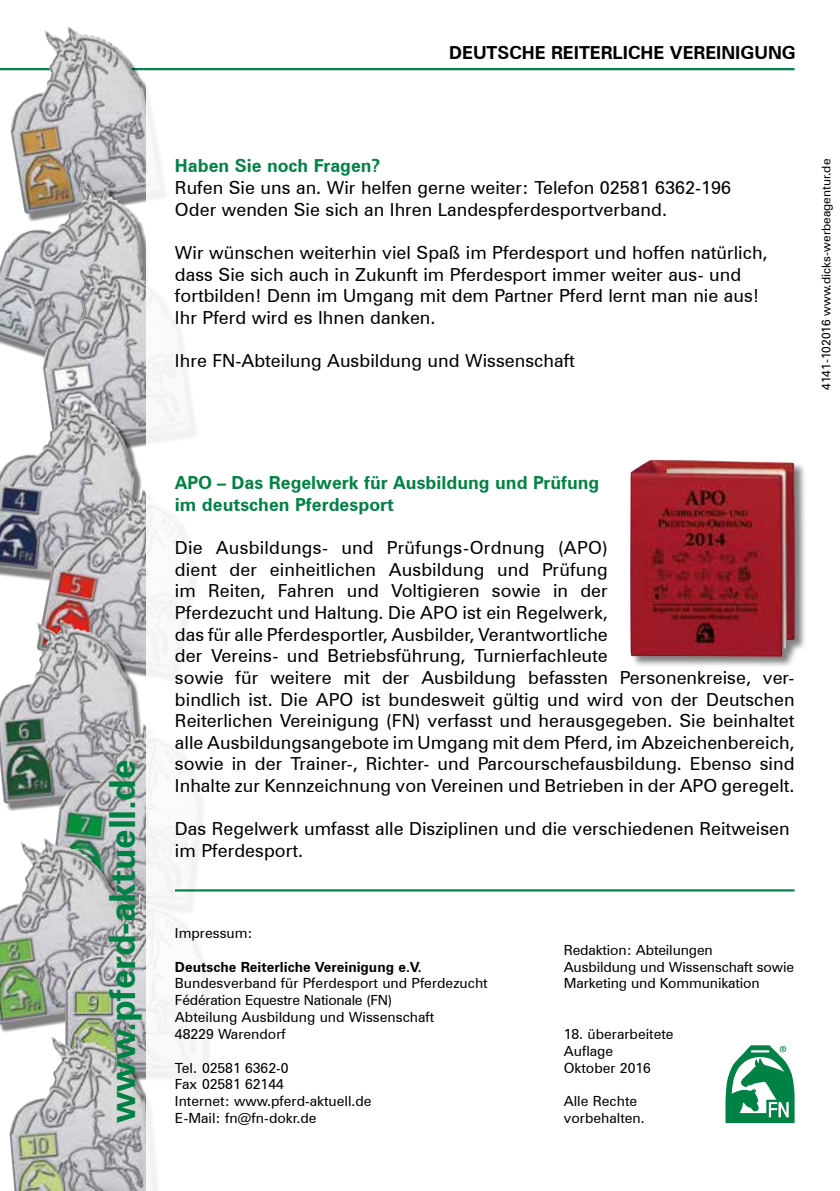
<style>
.page{position:relative;width:840px;height:1191px;background:#fff}
.page>*{position:absolute;margin:0;border:0;box-sizing:border-box;transform-origin:0 0}
.t1{font:700 36px "Zurich BT";letter-spacing:-.01em;color:#008244}
.t2{font:18px/21.6px "Zurich BT";color:#000}
.t3{font:700 18px/21.6px "Zurich BT";color:#008244}
.t4{font:700 18px "Zurich BT";color:#000}
.t5{font:14px/16.8px "Zurich BT";color:#000}
.t6{font:700 14px "Zurich BT";color:#000}
.t7{font:12px "Zurich BT";color:#000}
</style>
<div class="page">
<hr style="left:0;top:68px;width:794px;height:2px;background:#008244">
<img style="left:11px;top:26px;width:149px;height:155px">
<img style="left:0;top:178px;width:143px;height:180px">
<img style="left:43px;top:264px;width:103px;height:183px">
<div style="left:0;top:399px;width:142px;height:191px;background:#000;opacity:.5"></div>
<img style="left:0;top:396px;width:134px;height:186px">
<img style="left:37px;top:485px;width:109px;height:138px">
<div style="left:0;top:623px;width:149px;height:188px;background:#000;opacity:.5"></div>
<img style="left:0;top:619px;width:141px;height:184px">
<img style="left:50px;top:721px;width:96px;height:173px">
<div style="left:0;top:841px;width:141px;height:192px;background:#000;opacity:.5"></div>
<img style="left:0;top:838px;width:133px;height:186px">
<img style="left:65px;top:894px;width:81px;height:140px">
<img style="left:9px;top:1034px;width:137px;height:157px">
<div style="left:146px;top:73px;width:693px;height:1118px;background:#fff"></div>
<hr style="left:175px;top:889px;width:619px;height:2px;background:#008244">
<svg style="left:725px;top:1045px;width:69px;height:78px"></svg>
<div style="left:629px;top:459px;width:177px;height:209px;background:#000;opacity:.5"></div>
<img style="left:629px;top:459px;width:165px;height:198px">
<p class="t4" style="left:449px;top:42px;width:348px">DEUTSCHE REITERLICHE VEREINIGUNG</p>
<p class="t3" style="left:175px;top:155px;width:207px">Haben Sie noch Fragen?</p>
<p class="t2" style="left:175px;top:177px;width:557px">Rufen Sie uns an. Wir helfen gerne weiter: Telefon 02581 6362-196<br>Oder wenden Sie sich an Ihren Landespferdesportverband.</p>
<p class="t2" style="left:175px;top:241px;width:593px">Wir wünschen weiterhin viel Spaß im Pferdesport und hoffen natürlich, dass Sie sich auch in Zukunft im Pferdesport immer weiter aus- und fortbilden! Denn im Umgang mit dem Partner Pferd lernt man nie aus!<br>Ihr Pferd wird es Ihnen danken.</p>
<p class="t2" style="left:175px;top:349px;width:401px">Ihre FN-Abteilung Ausbildung und Wissenschaft</p>
<p class="t7" style="left:818px;top:390px;width:233px;rotate:-90deg">4141-102016 www.dicks-werbeagentur.de</p>
<h1 class="t1" style="left:100px;top:1123px;width:365px;rotate:-90deg">www.pferd-aktuell.de</h1>
<p class="t3" style="left:175px;top:472px;width:425px">APO – Das Regelwerk für Ausbildung und Prüfung im deutschen Pferdesport</p>
<p class="t2" style="left:175px;top:537px;width:620px">Die Ausbildungs- und Prüfungs-Ordnung (APO)<br>dient der einheitlichen Ausbildung und Prüfung<br>im Reiten, Fahren und Voltigieren sowie in der<br>Pferdezucht und Haltung. Die APO ist ein Regelwerk,<br>das für alle Pferdesportler, Ausbilder, Verantwortliche<br>der Vereins- und Betriebsführung, Turnierfachleute<br>sowie für weitere mit der Ausbildung befassten Personenkreise, ver&shy;bindlich ist. Die APO ist bundesweit gültig und wird von der Deutschen Reiterlichen Vereinigung (FN) verfasst und herausgegeben. Sie beinhaltet alle Ausbildungsangebote im Umgang mit dem Pferd, im Abzeichenbereich, sowie in der Trainer-, Richter- und Parcourschefausbildung. Ebenso sind Inhalte zur Kennzeichnung von Vereinen und Betrieben in der APO geregelt.</p>
<p class="t2" style="left:175px;top:817px;width:616px">Das Regelwerk umfasst alle Disziplinen und die verschiedenen Reitweisen im Pferdesport.</p>
<p class="t5" style="left:175px;top:924px;width:79px">Impressum:</p>
<p class="t6" style="left:175px;top:958px;width:248px">Deutsche Reiterliche Vereinigung e.V.</p>
<p class="t5" style="left:175px;top:975px;width:314px">Bundesverband für Pferdesport und Pferdezucht Fédération Equestre Nationale (FN)<br>Abteilung Ausbildung und Wissenschaft<br>48229 Warendorf</p>
<p class="t5" style="left:175px;top:1059px;width:198px">Tel. 02581 6362-0<br>Fax 02581 62144<br>Internet: www.pferd-aktuell.de<br>E-Mail: fn@fn-dokr.de</p>
<p class="t5" style="left:563px;top:941px;width:232px">Redaktion: Abteilungen<br>Ausbildung und Wissenschaft sowie<br>Marketing und Kommunikation</p>
<p class="t5" style="left:563px;top:1025px;width:111px">18. überarbeitete<br>Auflage<br>Oktober 2016</p>
<p class="t5" style="left:563px;top:1092px;width:82px">Alle Rechte vorbehalten.</p>
</div>
